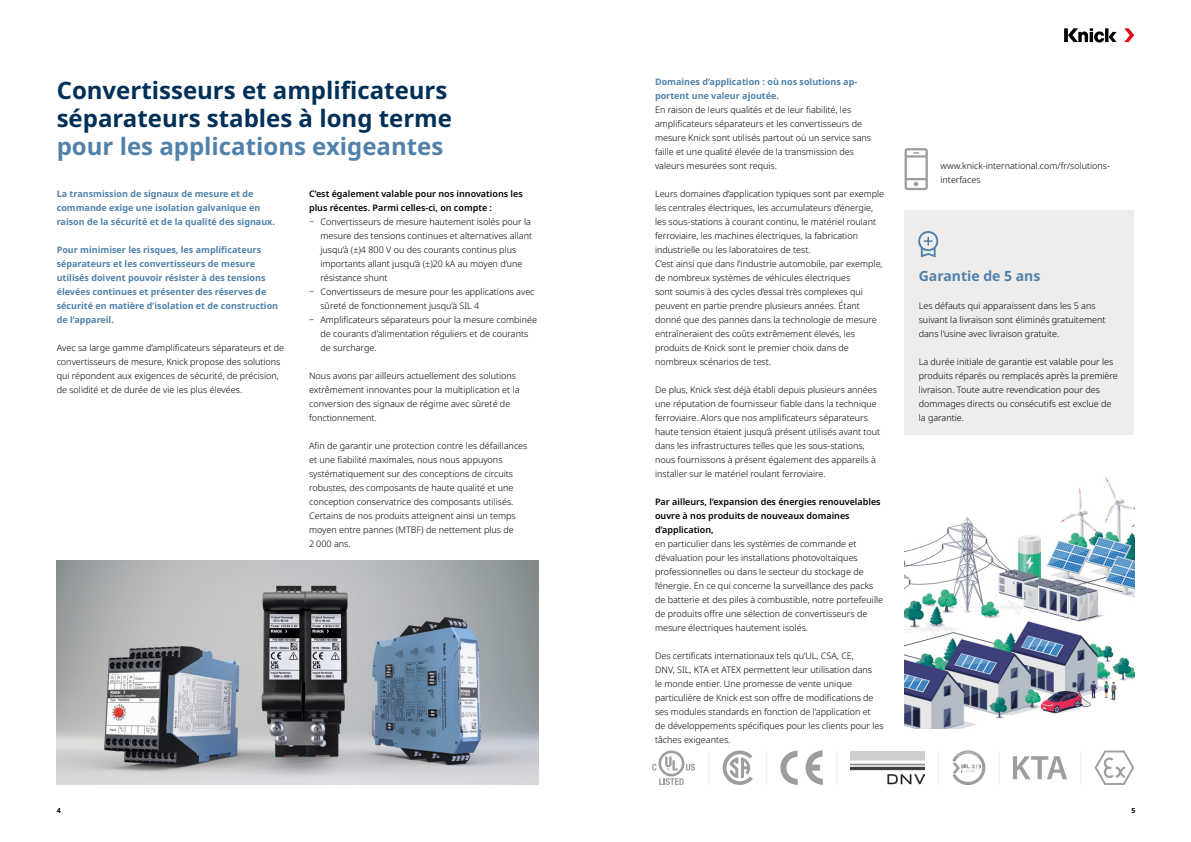
<style>
.page{position:relative;width:1191px;height:842px;background:#fff}
.page>*{position:absolute;margin:0;border:0;box-sizing:border-box;transform-origin:0 0}
.t1{font:700 24px/28px "Noto Sans";color:#002f57}
.t2{font:700 24px "Noto Sans";color:#5081a9}
.t3{font:700 14px "Noto Sans";color:#5081a9}
.t4{font:300 9px/14px "Noto Sans";color:#000}
.t5{font:700 9px/14px "Noto Sans";color:#5081a9}
.t6{font:600 9px/14px "Noto Sans";color:#000}
.t7{font:700 7px "Noto Sans";color:#000}
</style>
<div class="page">
<img style="left:904px;top:477px;width:230px;height:252px">
<img style="left:57px;top:561px;width:482px;height:224px">
<hr style="left:708px;top:751px;width:1px;height:34px;background:#ededed">
<hr style="left:766px;top:751px;width:1px;height:34px;background:#ededed">
<hr style="left:836px;top:751px;width:1px;height:34px;background:#ededed">
<hr style="left:998px;top:751px;width:1px;height:34px;background:#ededed">
<hr style="left:1080px;top:751px;width:1px;height:34px;background:#ededed">
<svg style="left:805px;top:750px;width:18px;height:35px"></svg>
<svg style="left:780px;top:751px;width:17px;height:34px"></svg>
<svg style="left:1094px;top:750px;width:40px;height:35px"></svg>
<svg style="left:722px;top:750px;width:31px;height:35px"></svg>
<svg style="left:1013px;top:756px;width:54px;height:23px"></svg>
<svg style="left:652px;top:750px;width:43px;height:35px"></svg>
<svg style="left:952px;top:750px;width:33px;height:35px"></svg>
<hr style="left:938px;top:751px;width:1px;height:34px;background:#ededed">
<img style="left:850px;top:751px;width:74px;height:33px">
<div style="left:904px;top:211px;width:230px;height:224px;background:#ededed"></div>
<svg style="left:904px;top:148px;width:23px;height:42px"></svg>
<svg style="left:918px;top:231px;width:20px;height:26px"></svg>
<svg style="left:1064px;top:28px;width:52px;height:15px"></svg>
<svg style="left:1124px;top:28px;width:10px;height:14px"></svg>
<p class="t1" style="left:57px;top:77px;width:397px">Convertisseurs et amplificateurs séparateurs stables à long terme</p>
<p class="t2" style="left:57px;top:129px;width:388px">pour les applications exigeantes</p>
<p class="t5" style="left:57px;top:187px;width:220px">La transmission de signaux de mesure et de commande exige une isolation galvanique en raison de la sécurité et de la qualité des signaux.</p>
<p class="t5" style="left:57px;top:243px;width:223px">Pour minimiser les risques, les amplificateurs séparateurs et les convertisseurs de mesure utilisés doivent pouvoir résister à des tensions élevées continues et présenter des réserves de sécurité en matière d’isolation et de construction de l’appareil.</p>
<p class="t4" style="left:57px;top:341px;width:229px">Avec sa large gamme d’amplificateurs séparateurs et de convertisseurs de mesure, Knick propose des solutions qui répondent aux exigences de sécurité, de précision, de solidité et de durée de vie les plus élevées.</p>
<p class="t6" style="left:309px;top:187px;width:215px">C’est également valable pour nos innovations les plus récentes. Parmi celles-ci, on compte :</p>
<p class="t4" style="left:320px;top:215px;width:213px;text-indent:-11px">‒ Convertisseurs de mesure hautement isolés pour la mesure des tensions continues et alternatives allant jusqu’à (±)4 800 V ou des courants continus plus importants allant jusqu’à (±)20 kA au moyen d’une résistance shunt</p>
<p class="t4" style="left:320px;top:285px;width:216px;text-indent:-11px">‒ Convertisseurs de mesure pour les applications avec sûreté de fonctionnement jusqu’à SIL 4</p>
<p class="t4" style="left:320px;top:313px;width:218px;text-indent:-11px">‒ Amplificateurs séparateurs pour la mesure combinée de courants d’alimentation réguliers et de courants de surcharge.</p>
<p class="t4" style="left:309px;top:369px;width:212px">Nous avons par ailleurs actuellement des solutions extrêmement innovantes pour la multiplication et la conversion des signaux de régime avec sûreté de fonctionnement.</p>
<p class="t4" style="left:309px;top:439px;width:220px">Afin de garantir une protection contre les défaillances et une fiabilité maximales, nous nous appuyons systématiquement sur des conceptions de circuits robustes, des composants de haute qualité et une conception conservatrice des composants utilisés.<br>Certains de nos produits atteignent ainsi un temps moyen entre pannes (MTBF) de nettement plus de<br>2 000 ans.</p>
<p class="t5" style="left:655px;top:75px;width:204px">Domaines d’application : où nos solutions ap&shy;portent une valeur ajoutée.</p>
<p class="t4" style="left:655px;top:103px;width:218px">En raison de leurs qualités et de leur fiabilité, les amplificateurs séparateurs et les convertisseurs de mesure Knick sont utilisés partout où un service sans faille et une qualité élevée de la transmission des valeurs mesurées sont requis.</p>
<p class="t4" style="left:655px;top:187px;width:231px">Leurs domaines d’application typiques sont par exemple les centrales électriques, les accumulateurs d’énergie, les sous-stations à courant continu, le matériel roulant ferroviaire, les machines électriques, la fabrication industrielle ou les laboratoires de test.</p>
<p class="t4" style="left:655px;top:257px;width:229px">C’est ainsi que dans l’industrie automobile, par exemple, de nombreux systèmes de véhicules électriques<br>sont soumis à des cycles d’essai très complexes qui peuvent en partie prendre plusieurs années. Étant donné que des pannes dans la technologie de mesure entraîneraient des coûts extrêmement élevés, les produits de Knick sont le premier choix dans de nombreux scénarios de test.</p>
<p class="t4" style="left:655px;top:383px;width:227px">De plus, Knick s’est déjà établi depuis plusieurs années une réputation de fournisseur fiable dans la technique ferroviaire. Alors que nos amplificateurs séparateurs haute tension étaient jusqu’à présent utilisés avant tout dans les infrastructures telles que les sous-stations, nous fournissons à présent également des appareils à installer sur le matériel roulant ferroviaire.</p>
<p class="t6" style="left:655px;top:495px;width:227px">Par ailleurs, l’expansion des énergies renouvelables ouvre à nos produits de nouveaux domaines d’application,</p>
<p class="t4" style="left:655px;top:537px;width:230px">en particulier dans les systèmes de commande et d’évaluation pour les installations photovoltaïques professionnelles ou dans le secteur du stockage de l’énergie. En ce qui concerne la surveillance des packs de batterie et des piles à combustible, notre portefeuille de produits offre une sélection de convertisseurs de mesure électriques hautement isolés.</p>
<p class="t4" style="left:655px;top:649px;width:230px">Des certificats internationaux tels qu’UL, CSA, CE,<br>DNV, SIL, KTA et ATEX permettent leur utilisation dans<br>le monde entier. Une promesse de vente unique particulière de Knick est son offre de modifications de ses modules standards en fonction de l’application et<br>de développements spécifiques pour les clients pour les tâches exigeantes.</p>
<p class="t4" style="left:940px;top:159px;width:171px">www.knick-international.com/fr/solutions&shy;interfaces</p>
<p class="t3" style="left:918px;top:266px;width:123px">Garantie de 5 ans</p>
<p class="t4" style="left:918px;top:299px;width:188px">Les défauts qui apparaissent dans les 5 ans suivant la livraison sont éliminés gratuitement dans l’usine avec livraison gratuite.</p>
<p class="t4" style="left:918px;top:355px;width:200px">La durée initiale de garantie est valable pour les produits réparés ou remplacés après la première livraison. Toute autre revendication pour des dommages directs ou consécutifs est exclue de la garantie.</p>
<p class="t7" style="left:57px;top:805px;width:6px">4</p>
<p class="t7" style="left:1131px;top:805px;width:6px">5</p>
</div>
